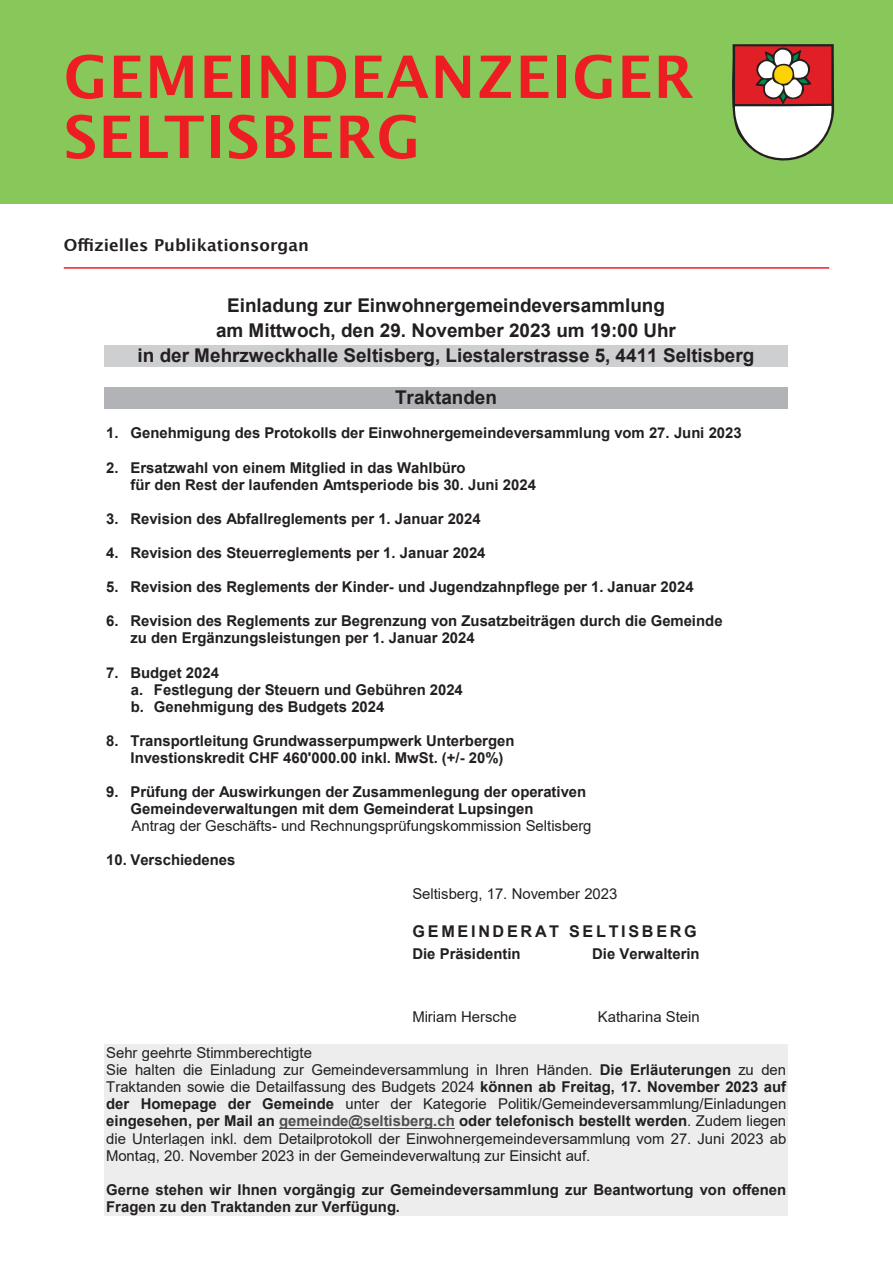
<style>
.page{position:relative;width:893px;height:1263px;background:#fff}
.page>*{position:absolute;margin:0;border:0;box-sizing:border-box;transform-origin:0 0}
.t1{font:700 58.5px/60px "Lucida Grande";letter-spacing:.02em;color:#ee1d23}
.t2{font:700 18.9px/25.2px "Arial";color:#231f20;text-align:center}
.t3{font:700 16.5px "Lucida Grande";color:#231f20}
.t4{font:700 16.2px "Arial";letter-spacing:.17em;color:#231f20}
.t5{font:700 14.85px/17.1px "Arial";color:#231f20}
.t6{font:14.85px/17.1px "Arial";color:#231f20}
.s1{font-weight:700}
.s2{font-weight:700;color:#4d4e4f}
</style>
<div class="page">
<div style="left:0;top:0;width:893px;height:204px;background:#88c75a"></div>
<hr style="left:64px;top:267px;width:765px;height:2px;background:#ee1d23">
<svg style="left:732px;top:44px;width:102px;height:117px;background:#c69586"></svg>
<div style="left:104px;top:345px;width:684px;height:22px;background:#cecfd1"></div>
<div style="left:104px;top:387px;width:684px;height:22px;background:#b2b3b7"></div>
<div style="left:104px;top:1044px;width:684px;height:17px;background:#ededee"></div>
<div style="left:104px;top:1061px;width:684px;height:17px;background:#ededee"></div>
<div style="left:104px;top:1078px;width:684px;height:17px;background:#ededee"></div>
<div style="left:104px;top:1095px;width:684px;height:18px;background:#ededee"></div>
<div style="left:104px;top:1113px;width:684px;height:17px;background:#ededee"></div>
<hr style="left:279px;top:1128px;width:176px;height:1px;background:#4d4e4f">
<div style="left:104px;top:1130px;width:684px;height:17px;background:#ededee"></div>
<div style="left:104px;top:1147px;width:684px;height:17px;background:#ededee"></div>
<div style="left:104px;top:1164px;width:684px;height:17px;background:#ededee"></div>
<div style="left:104px;top:1181px;width:684px;height:17px;background:#ededee"></div>
<div style="left:104px;top:1198px;width:684px;height:17px;background:#ededee"></div>
<h1 class="t1" style="left:64px;top:47px;width:632px">GEMEINDEANZEIGER<br>SELTISBERG</h1>
<p class="t3" style="left:64px;top:232px;width:247px">Offizielles Publikationsorgan</p>
<p class="t2" style="left:138px;top:293px;width:618px">Einladung zur Einwohnergemeindeversammlung<br>am Mittwoch, den 29. November 2023 um 19:00 Uhr<br>in der Mehrzweckhalle Seltisberg, Liestalerstrasse 5, 4411 Seltisberg</p>
<p class="t2" style="left:395px;top:385px;width:104px">Traktanden</p>
<p class="t5" style="left:106px;top:425px;width:637px">1. Genehmigung des Protokolls der Einwohnergemeindeversammlung vom 27. Juni 2023</p>
<p class="t5" style="left:130px;top:459px;width:407px;text-indent:-24px">2. Ersatzwahl von einem Mitglied in das Wahlbüro<br>für den Rest der laufenden Amtsperiode bis 30. Juni 2024</p>
<p class="t5" style="left:106px;top:510px;width:376px">3. Revision des Abfallreglements per 1. Januar 2024</p>
<p class="t5" style="left:106px;top:544px;width:381px">4. Revision des Steuerreglements per 1. Januar 2024</p>
<p class="t5" style="left:106px;top:578px;width:589px">5. Revision des Reglements der Kinder- und Jugendzahnpflege per 1. Januar 2024</p>
<p class="t5" style="left:130px;top:613px;width:594px;text-indent:-24px">6. Revision des Reglements zur Begrenzung von Zusatzbeiträgen durch die Gemeinde zu den Ergänzungsleistungen per 1. Januar 2024</p>
<p class="t5" style="left:131px;top:664px;width:334px;text-indent:-25px">7. Budget 2024<br>a. Festlegung der Steuern und Gebühren 2024 b. Genehmigung des Budgets 2024</p>
<p class="t5" style="left:130px;top:732px;width:386px;text-indent:-24px">8. Transportleitung Grundwasserpumpwerk Unterbergen<br>Investionskredit CHF 460'000.00 inkl. MwSt. (+/- 20%)</p>
<p class="t5" style="left:130px;top:783px;width:457px;text-indent:-24px">9. Prüfung der Auswirkungen der Zusammenlegung der operativen<br>Gemeindeverwaltungen mit dem Gemeinderat Lupsingen</p>
<p class="t6" style="left:132px;top:817px;width:461px">Antrag der Geschäfts- und Rechnungsprüfungskommission Seltisberg</p>
<p class="t5" style="left:106px;top:852px;width:131px">10. Verschiedenes</p>
<p class="t6" style="left:412px;top:885px;width:207px">Seltisberg, 17. November 2023</p>
<p class="t4" style="left:412px;top:920px;width:286px">GEMEINDERAT SELTISBERG</p>
<p class="t5" style="left:412px;top:945px;width:110px">Die Präsidentin</p>
<p class="t5" style="left:592px;top:945px;width:109px">Die Verwalterin</p>
<p class="t6" style="left:412px;top:1008px;width:106px">Miriam Hersche</p>
<p class="t6" style="left:598px;top:1008px;width:103px">Katharina Stein</p>
<p class="t6" style="left:106px;top:1044px;width:682px">Sehr geehrte Stimmberechtigte<br>Sie halten die Einladung zur Gemeindeversammlung in Ihren Händen. <span class="s1">Die Erläuterungen</span> zu den Traktanden sowie die Detailfassung des Budgets 2024 <span class="s1">können ab Freitag, 17. November 2023 auf der Homepage der Gemeinde</span> unter der Kategorie Politik/Gemeindeversammlung/Einladungen <span class="s1">eingesehen, per Mail an</span> <span class="s2">gemeinde@seltisberg.ch</span> <span class="s1">oder telefonisch bestellt werden</span>. Zudem liegen die Unterlagen inkl. dem Detailprotokoll der Einwohnergemeindeversammlung vom 27. Juni 2023 ab Montag, 20. November 2023 in der Gemeindeverwaltung zur Einsicht auf.</p>
<p class="t5" style="left:106px;top:1181px;width:681px">Gerne stehen wir Ihnen vorgängig zur Gemeindeversammlung zur Beantwortung von offenen<br>Fragen zu den Traktanden zur Verfügung.</p>
</div>
